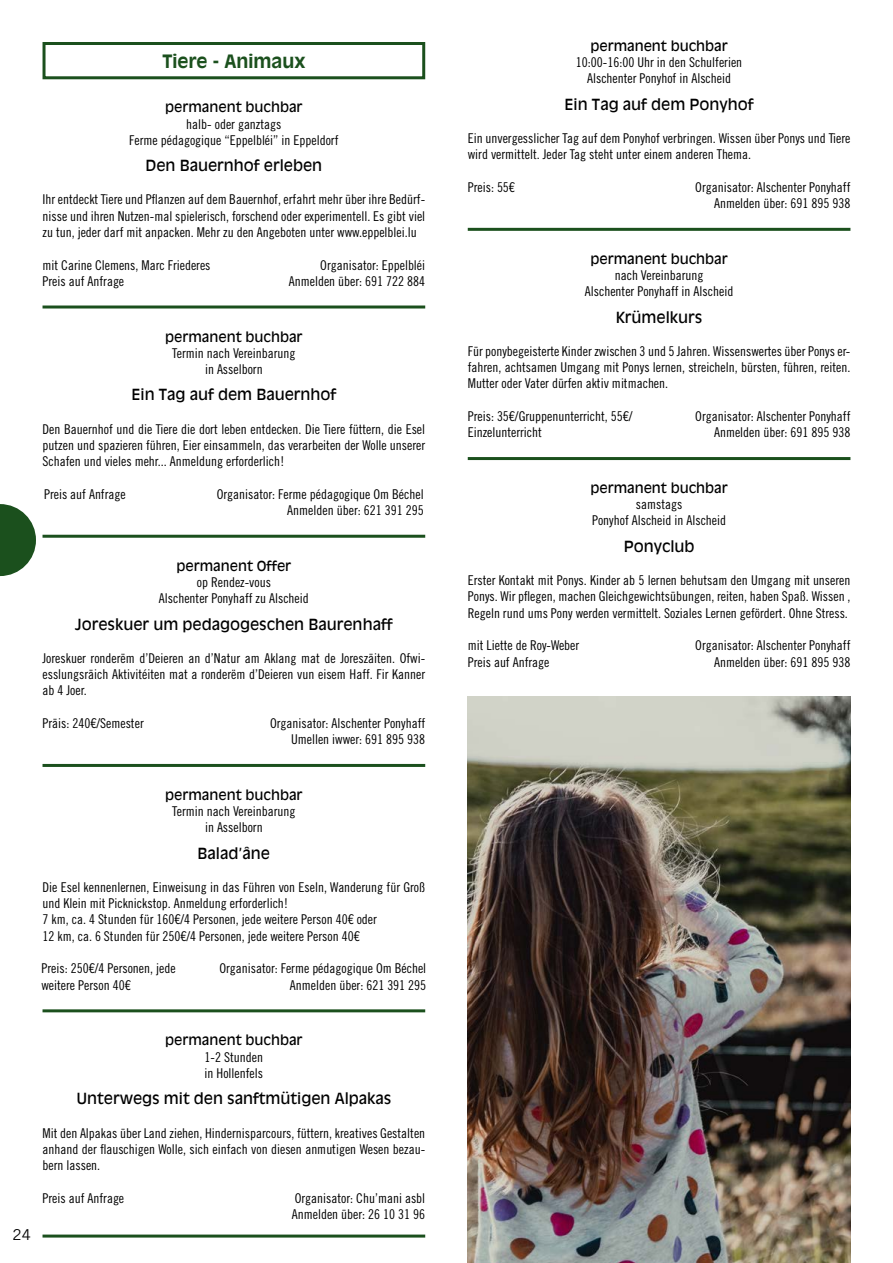
<style>
.page{position:relative;width:893px;height:1263px;background:#fff}
.page>*{position:absolute;margin:0;border:0;box-sizing:border-box;transform-origin:0 0}
.t1{font:700 18px "Antique Olive";color:#1b501d}
.t2{font:15px "Antique Olive";color:#000}
.t3{font:15px "Trade Gothic LT Std";color:#000}
.t4{font:13.5px/16.2px "Trade Gothic LT Std Cn 18";color:#000}
.t5{font:13.5px "Antique Olive";color:#000}
</style>
<div class="page">
<div style="left:43px;top:42px;width:382px;height:37px;border:3px solid #1b501d"></div>
<hr style="left:43px;top:305px;width:382px;height:3px;background:#1b501d">
<hr style="left:43px;top:535px;width:382px;height:3px;background:#1b501d">
<hr style="left:43px;top:764px;width:382px;height:3px;background:#1b501d">
<hr style="left:43px;top:1009px;width:382px;height:3px;background:#1b501d">
<hr style="left:468px;top:228px;width:382px;height:3px;background:#1b501d">
<hr style="left:468px;top:457px;width:382px;height:3px;background:#1b501d">
<hr style="left:43px;top:1234px;width:382px;height:3px;background:#1b501d">
<img style="left:468px;top:696px;width:382px;height:567px">
<svg style="left:0;top:504px;width:36px;height:72px"></svg>
<h1 class="t1" style="left:162px;top:50px;width:145px">Tiere - Animaux</h1>
<p class="t5" style="left:165px;top:99px;width:139px">permanent buchbar</p>
<p class="t4" style="left:129px;top:115px;width:211px;text-align:center">halb- oder ganztags<br>Ferme pédagogique “Eppelbléi” in Eppeldorf</p>
<p class="t2" style="left:146px;top:157px;width:178px">Den Bauernhof erleben</p>
<p class="t4" style="left:43px;top:191px;width:384px;text-align:justify">Ihr entdeckt Tiere und Pflanzen auf dem Bauernhof, erfahrt mehr über ihre Bedürf&shy;nisse und ihren Nutzen-mal spielerisch, forschend oder experimentell. Es gibt viel zu tun, jeder darf mit anpacken. Mehr zu den Angeboten unter www.eppelblei.lu</p>
<p class="t4" style="left:43px;top:257px;width:169px">mit Carine Clemens, Marc Friederes<br>Preis auf Anfrage</p>
<p class="t4" style="left:289px;top:257px;width:138px;text-align:right">Organisator: Eppelbléi<br>Anmelden über: 691 722 884</p>
<p class="t5" style="left:165px;top:328px;width:139px">permanent buchbar</p>
<p class="t4" style="left:172px;top:345px;width:125px;text-align:center">Termin nach Vereinbarung in Asselborn</p>
<p class="t2" style="left:131px;top:386px;width:207px">Ein Tag auf dem Bauernhof</p>
<p class="t4" style="left:43px;top:421px;width:384px;text-align:justify">Den Bauernhof und die Tiere die dort leben entdecken. Die Tiere füttern, die Esel putzen und spazieren führen, Eier einsammeln, das verarbeiten der Wolle unserer Schafen und vieles mehr... Anmeldung erforderlich!</p>
<p class="t4" style="left:44px;top:486px;width:83px">Preis auf Anfrage</p>
<p class="t4" style="left:217px;top:486px;width:208px;text-align:right">Organisator: Ferme pédagogique Om Béchel<br>Anmelden über: 621 391 295</p>
<p class="t5" style="left:176px;top:558px;width:116px">permanent Offer</p>
<p class="t4" style="left:159px;top:574px;width:151px;text-align:center">op Rendez-vous<br>Alschenter Ponyhaff zu Alscheid</p>
<p class="t2" style="left:75px;top:615px;width:319px">Joreskuer um pedagogeschen Baurenhaff</p>
<p class="t4" style="left:43px;top:650px;width:384px;text-align:justify">Joreskuer ronderëm d’Deieren an d’Natur am Aklang mat de Joreszäiten. Ofwi&shy;esslungsräich Aktivitéiten mat a ronderëm d’Deieren vun eisem Haff. Fir Kanner ab 4 Joer.</p>
<p class="t4" style="left:43px;top:715px;width:103px">Präis: 240€/Semester</p>
<p class="t4" style="left:270px;top:715px;width:157px;text-align:right">Organisator: Alschenter Ponyhaff<br>Umellen iwwer: 691 895 938</p>
<p class="t5" style="left:165px;top:787px;width:139px">permanent buchbar</p>
<p class="t4" style="left:172px;top:803px;width:125px;text-align:center">Termin nach Vereinbarung in Asselborn</p>
<p class="t2" style="left:198px;top:844px;width:74px">Balad’âne</p>
<p class="t4" style="left:43px;top:879px;width:384px">Die Esel kennenlernen, Einweisung in das Führen von Eseln, Wanderung für Groß und Klein mit Picknickstop. Anmeldung erforderlich!<br>7 km, ca. 4 Stunden für 160€/4 Personen, jede weitere Person 40€ oder<br>12 km, ca. 6 Stunden für 250€/4 Personen, jede weitere Person 40€</p>
<p class="t4" style="left:41px;top:960px;width:136px">Preis: 250€/4 Personen, jede weitere Person 40€</p>
<p class="t4" style="left:219px;top:960px;width:208px;text-align:right">Organisator: Ferme pédagogique Om Béchel<br>Anmelden über: 621 391 295</p>
<p class="t3" style="left:13px;top:1225px;width:20px">24</p>
<p class="t5" style="left:165px;top:1032px;width:139px">permanent buchbar</p>
<p class="t4" style="left:205px;top:1048px;width:60px">1-2 Stunden in Hollenfels</p>
<p class="t2" style="left:76px;top:1090px;width:317px">Unterwegs mit den sanftmütigen Alpakas</p>
<p class="t4" style="left:43px;top:1124px;width:384px;text-align:justify">Mit den Alpakas über Land ziehen, Hindernisparcours, füttern, kreatives Gestalten anhand der flauschigen Wolle, sich einfach von diesen anmutigen Wesen bezau&shy;bern lassen.</p>
<p class="t4" style="left:43px;top:1189px;width:83px">Preis auf Anfrage</p>
<p class="t4" style="left:292px;top:1189px;width:135px">Organisator: Chu’mani asbl<br>Anmelden über: 26 10 31 96</p>
<p class="t5" style="left:590px;top:38px;width:139px">permanent buchbar</p>
<p class="t4" style="left:576px;top:54px;width:168px;text-align:center">10:00-16:00 Uhr in den Schulferien<br>Alschenter Ponyhof in Alscheid</p>
<p class="t2" style="left:564px;top:95px;width:191px">Ein Tag auf dem Ponyhof</p>
<p class="t4" style="left:468px;top:130px;width:384px">Ein unvergesslicher Tag auf dem Ponyhof verbringen. Wissen über Ponys und Tiere wird vermittelt. Jeder Tag steht unter einem anderen Thema.</p>
<p class="t4" style="left:468px;top:179px;width:49px">Preis: 55€</p>
<p class="t4" style="left:695px;top:179px;width:157px;text-align:right">Organisator: Alschenter Ponyhaff<br>Anmelden über: 691 895 938</p>
<p class="t5" style="left:590px;top:251px;width:139px">permanent buchbar</p>
<p class="t4" style="left:585px;top:267px;width:150px;text-align:center">nach Vereinbarung<br>Alschenter Ponyhaff in Alscheid</p>
<p class="t2" style="left:616px;top:308px;width:88px">Krümelkurs</p>
<p class="t4" style="left:468px;top:343px;width:384px;text-align:justify">Für ponybegeisterte Kinder zwischen 3 und 5 Jahren. Wissenswertes über Ponys er&shy;fahren, achtsamen Umgang mit Ponys lernen, streicheln, bürsten, führen, reiten.<br>Mutter oder Vater dürfen aktiv mitmachen.</p>
<p class="t4" style="left:468px;top:408px;width:166px">Preis: 35€/Gruppenunterricht, 55€/<br>Einzelunterricht</p>
<p class="t4" style="left:695px;top:408px;width:157px;text-align:right">Organisator: Alschenter Ponyhaff<br>Anmelden über: 691 895 938</p>
<p class="t5" style="left:590px;top:480px;width:139px">permanent buchbar</p>
<p class="t4" style="left:592px;top:496px;width:136px;text-align:center">samstags<br>Ponyhof Alscheid in Alscheid</p>
<p class="t2" style="left:624px;top:537px;width:72px">Ponyclub</p>
<p class="t4" style="left:468px;top:572px;width:384px;text-align:justify">Erster Kontakt mit Ponys. Kinder ab 5 lernen behutsam den Umgang mit unseren Ponys. Wir pflegen, machen Gleichgewichtsübungen, reiten, haben Spaß. Wissen , Regeln rund ums Pony werden vermittelt. Soziales Lernen gefördert. Ohne Stress.</p>
<p class="t4" style="left:468px;top:637px;width:113px">mit Liette de Roy-Weber<br>Preis auf Anfrage</p>
<p class="t4" style="left:695px;top:637px;width:157px;text-align:right">Organisator: Alschenter Ponyhaff<br>Anmelden über: 691 895 938</p>
</div>
